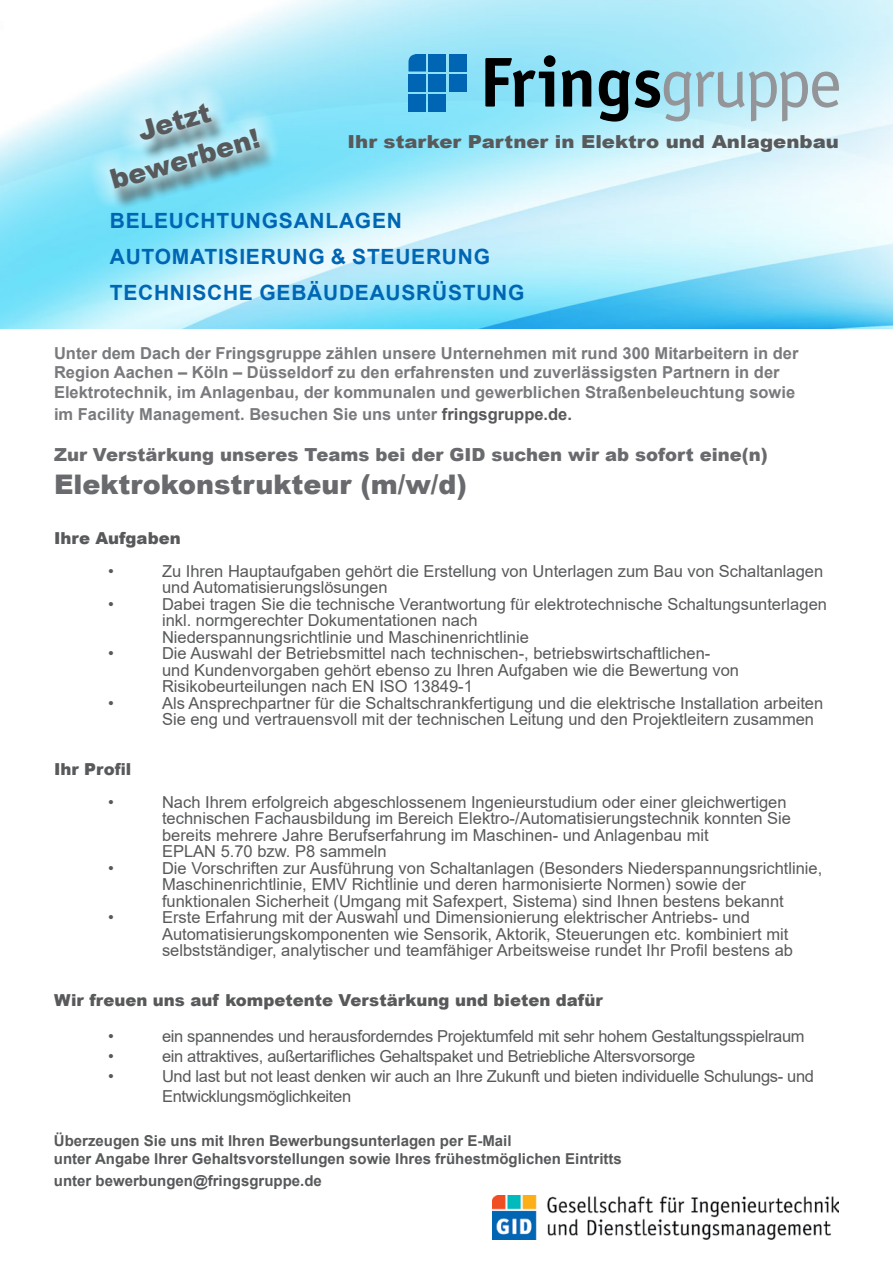
<style>
.page{position:relative;width:893px;height:1263px;background:#fff}
.page>*{position:absolute;margin:0;border:0;box-sizing:border-box;transform-origin:0 0}
.t1{font:900 27px "Arial";color:#696a6d}
.t2{font:900 27px "Arial";color:#58595b}
.t3{font:700 21px "Arial";letter-spacing:.035em;color:#0066b3}
.t4{font:900 18px "Arial";color:#696a6d}
.t5{font:900 18px "Arial";color:#58595b;scale:1.1 1}
.t6{font:16.5px/16.5px "Arial";color:#58595b}
.t7{font:700 16.5px "Arial";color:#797a7d}
.t8{font:16.5px/19.8px "Arial";letter-spacing:-.02em;color:#58595b}
.t9{font:900 16.5px "Arial";color:#58595b}
.t10{font:700 15px "Arial";color:#58595b}
.s1{color:#58595b}
</style>
<div class="page">
<img style="left:0;top:0;width:893px;height:329px">
<div style="left:429px;top:54px;width:17px;height:18px;background:#0066b3"></div>
<div style="left:449px;top:54px;width:17px;height:18px;background:#0066b3"></div>
<div style="left:449px;top:74px;width:17px;height:18px;background:#0066b3"></div>
<div style="left:429px;top:74px;width:17px;height:18px;background:#0066b3"></div>
<div style="left:429px;top:94px;width:17px;height:18px;background:#0066b3"></div>
<div style="left:408px;top:74px;width:18px;height:18px;background:#0066b3"></div>
<div style="left:408px;top:94px;width:18px;height:18px;background:#0066b3"></div>
<svg style="left:408px;top:54px;width:18px;height:18px"></svg>
<svg style="left:485px;top:55px;width:70px;height:52px;background:#50818e"></svg>
<svg style="left:562px;top:70px;width:29px;height:37px"></svg>
<svg style="left:599px;top:70px;width:240px;height:52px;background:#99bac4"></svg>
<svg style="left:73px;top:65px;width:214px;height:150px;background:#a3e1f0"></svg>
<img style="left:492px;top:1195px;width:347px;height:44px">
<p class="t2" style="left:133px;top:113px;width:76px;rotate:-16deg">Jetzt</p>
<p class="t2" style="left:106px;top:161px;width:156px;rotate:-16deg">bewerben!</p>
<p class="t5" style="left:348px;top:128px;width:448px">Ihr starker Partner in Elektro und Anlagenbau</p>
<p class="t3" style="left:110px;top:206px;width:294px">BELEUCHTUNGSANLAGEN</p>
<p class="t3" style="left:110px;top:242px;width:382px">AUTOMATISIERUNG &amp; STEUERUNG</p>
<p class="t3" style="left:110px;top:278px;width:416px">TECHNISCHE GEBÄUDEAUSRÜSTUNG</p>
<p class="t7" style="left:54px;top:341px;width:746px">Unter dem Dach der Fringsgruppe zählen unsere Unternehmen mit rund 300 Mitarbeitern in der</p>
<p class="t7" style="left:54px;top:361px;width:727px">Region Aachen – Köln – Düsseldorf zu den erfahrensten und zuverlässigsten Partnern in der</p>
<p class="t7" style="left:54px;top:381px;width:743px">Elektrotechnik, im Anlagenbau, der kommunalen und gewerblichen Straßenbeleuchtung sowie</p>
<p class="t7" style="left:54px;top:402px;width:520px">im Facility Management. Besuchen Sie uns unter <span class="s1">fringsgruppe.de.</span></p>
<p class="t4" style="left:54px;top:442px;width:715px">Zur Verstärkung unseres Teams bei der GID suchen wir ab sofort eine(n)</p>
<p class="t1" style="left:54px;top:464px;width:414px">Elektrokonstrukteur (m/w/d)</p>
<p class="t9" style="left:54px;top:526px;width:128px">Ihre Aufgaben</p>
<p class="t6" style="left:108px;top:563px;width:7px">•</p>
<p class="t6" style="left:162px;top:563px;width:663px">Zu Ihren Hauptaufgaben gehört die Erstellung von Unterlagen zum Bau von Schaltanlagen und Automatisierungslösungen</p>
<p class="t6" style="left:108px;top:596px;width:7px">•</p>
<p class="t6" style="left:162px;top:596px;width:666px">Dabei tragen Sie die technische Verantwortung für elektrotechnische Schaltungsunterlagen inkl. normgerechter Dokumentationen nach</p>
<p class="t6" style="left:162px;top:629px;width:368px">Niederspannungsrichtlinie und Maschinenrichtlinie</p>
<p class="t6" style="left:108px;top:645px;width:7px">•</p>
<p class="t6" style="left:162px;top:645px;width:550px">Die Auswahl der Betriebsmittel nach technischen-, betriebswirtschaftlichen-</p>
<p class="t6" style="left:162px;top:662px;width:578px">und Kundenvorgaben gehört ebenso zu Ihren Aufgaben wie die Bewertung von</p>
<p class="t6" style="left:162px;top:678px;width:312px">Risikobeurteilungen nach EN ISO 13849-1</p>
<p class="t6" style="left:108px;top:695px;width:7px">•</p>
<p class="t6" style="left:162px;top:695px;width:663px">Als Ansprechpartner für die Schaltschrankfertigung und die elektrische Installation arbeiten<br>Sie eng und vertrauensvoll mit der technischen Leitung und den Projektleitern zusammen</p>
<p class="t9" style="left:54px;top:757px;width:79px">Ihr Profil</p>
<p class="t6" style="left:108px;top:794px;width:7px">•</p>
<p class="t6" style="left:162px;top:794px;width:626px">Nach Ihrem erfolgreich abgeschlossenem Ingenieurstudium oder einer gleichwertigen</p>
<p class="t6" style="left:162px;top:810px;width:631px">technischen Fachausbildung im Bereich Elektro-/Automatisierungstechnik konnten Sie</p>
<p class="t6" style="left:162px;top:827px;width:548px">bereits mehrere Jahre Berufserfahrung im Maschinen- und Anlagenbau mit</p>
<p class="t6" style="left:162px;top:843px;width:226px">EPLAN 5.70 bzw. P8 sammeln</p>
<p class="t6" style="left:108px;top:860px;width:7px">•</p>
<p class="t6" style="left:162px;top:860px;width:662px">Die Vorschriften zur Ausführung von Schaltanlagen (Besonders Niederspannungsrichtlinie,<br>Maschinenrichtlinie, EMV Richtlinie und deren harmonisierte Normen) sowie der</p>
<p class="t6" style="left:162px;top:893px;width:623px">funktionalen Sicherheit (Umgang mit Safexpert, Sistema) sind Ihnen bestens bekannt</p>
<p class="t6" style="left:108px;top:909px;width:7px">•</p>
<p class="t6" style="left:162px;top:909px;width:589px">Erste Erfahrung mit der Auswahl und Dimensionierung elektrischer Antriebs- und</p>
<p class="t6" style="left:162px;top:926px;width:632px">Automatisierungskomponenten wie Sensorik, Aktorik, Steuerungen etc. kombiniert mit selbstständiger, analytischer und teamfähiger Arbeitsweise rundet Ihr Profil bestens ab</p>
<p class="t9" style="left:54px;top:988px;width:550px">Wir freuen uns auf kompetente Verstärkung und bieten dafür</p>
<p class="t6" style="left:108px;top:1028px;width:7px">•</p>
<p class="t8" style="left:162px;top:1026px;width:644px">ein spannendes und herausforderndes Projektumfeld mit sehr hohem Gestaltungsspielraum</p>
<p class="t6" style="left:108px;top:1048px;width:7px">•</p>
<p class="t8" style="left:162px;top:1046px;width:535px">ein attraktives, außertarifliches Gehaltspaket und Betriebliche Altersvorsorge</p>
<p class="t6" style="left:108px;top:1067px;width:7px">•</p>
<p class="t8" style="left:162px;top:1066px;width:653px">Und last but not least denken wir auch an Ihre Zukunft und bieten individuelle Schulungs- und<br>Entwicklungsmöglichkeiten</p>
<p class="t10" style="left:54px;top:1130px;width:459px">Überzeugen Sie uns mit Ihren Bewerbungsunterlagen per E-Mail</p>
<p class="t10" style="left:54px;top:1148px;width:569px">unter Angabe Ihrer Gehaltsvorstellungen sowie Ihres frühestmöglichen Eintritts</p>
<p class="t10" style="left:54px;top:1170px;width:269px">unter bewerbungen@fringsgruppe.de</p>
</div>
